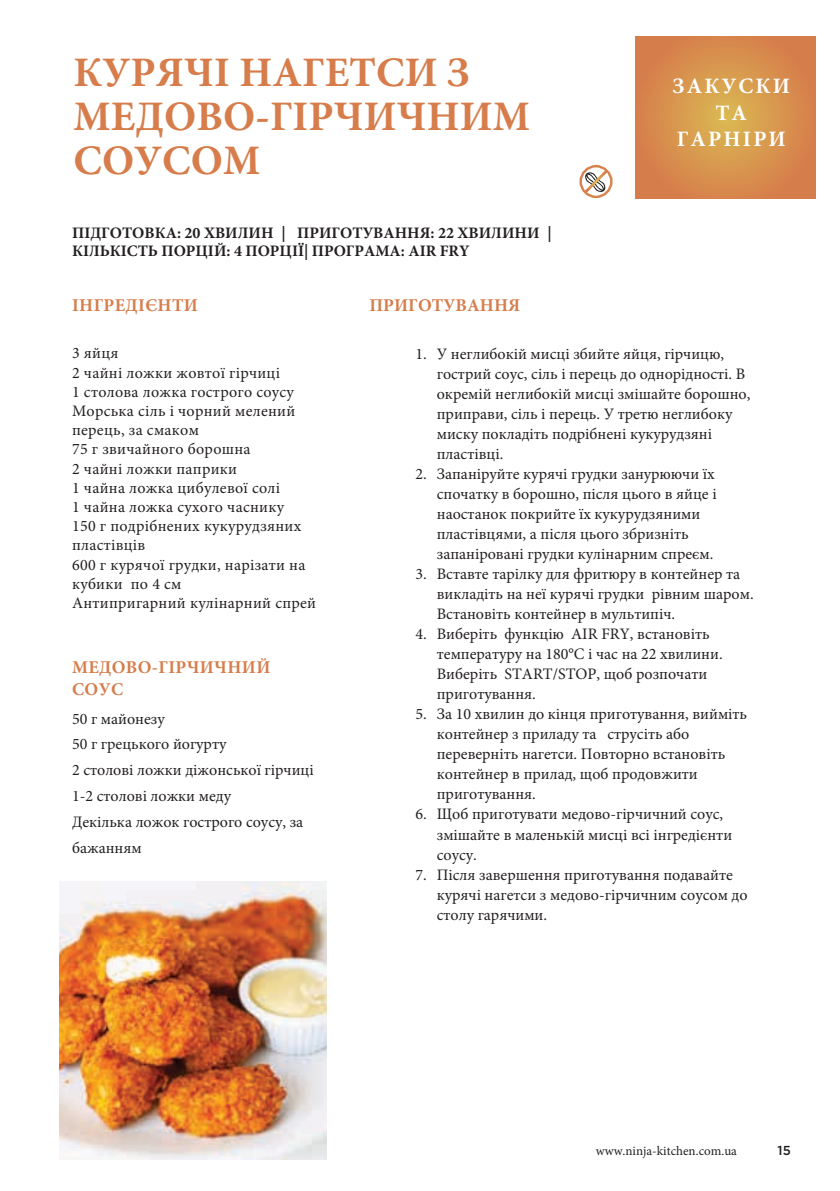
<style>
.page{position:relative;width:840px;height:1191px;background:#fff}
.page>*{position:absolute;margin:0;border:0;box-sizing:border-box;transform-origin:0 0}
.t1{font:700 42px/44px "Minion Pro";color:#d67d4b}
.t2{font:700 22px/26.4px "Minion Pro";letter-spacing:.095em;color:#fff;text-align:center}
.t3{font:700 18px/21.6px "Minion Pro";letter-spacing:.02em;color:#d67d4b}
.t4{font:16px/20px "Minion Pro";color:#231f20}
.t5{font:16px/19.2px "Minion Pro";letter-spacing:.02em;color:#231f20}
.t6{font:700 16px/18px "Minion Pro";color:#231f20}
.t7{font:13px "Minion Pro";color:#231f20}
.t8{font:500 13px "Gotham";color:#231f20}
</style>
<div class="page">
<img style="left:60px;top:881px;width:266px;height:278px">
<div style="left:579px;top:165px;width:33px;height:33px;border:2px solid #fff;border-radius:50%"></div>
<svg style="left:581px;top:167px;width:29px;height:29px"></svg>
<svg style="left:635px;top:36px;width:180px;height:162px;background:#d78f4d"></svg>
<h1 class="t1" style="left:73px;top:50px;width:458px">КУРЯЧІ НАГЕТСИ З<br>МЕДОВО-ГІРЧИЧНИМ<br>СОУСОМ</h1>
<h2 class="t2" style="left:672px;top:73px;width:119px">ЗАКУСКИ<br>ТА<br>ГАРНІРИ</h2>
<p class="t6" style="left:72px;top:223px;width:481px">ПІДГОТОВКА: 20 ХВИЛИН | ПРИГОТУВАННЯ: 22 ХВИЛИНИ |<br>КІЛЬКІСТЬ ПОРЦІЙ: 4 ПОРЦІЇ| ПРОГРАМА: AIR FRY</p>
<p class="t3" style="left:72px;top:294px;width:127px">ІНГРЕДІЄНТИ</p>
<p class="t5" style="left:72px;top:344px;width:245px">3 яйця<br>2 чайні ложки жовтої гірчиці<br>1 столова ложка гострого соусу<br>Морська сіль і чорний мелений перець, за смаком<br>75 г звичайного борошна<br>2 чайні ложки паприки<br>1 чайна ложка цибулевої солі<br>1 чайна ложка сухого часнику<br>150 г подрібнених кукурудзяних пластівців<br>600 г курячої грудки, нарізати на кубики по 4 см<br>Антипригарний кулінарний спрей</p>
<p class="t3" style="left:369px;top:294px;width:152px">ПРИГОТУВАННЯ</p>
<p class="t4" style="left:436px;top:344px;width:315px;text-indent:-21px">1. У неглибокій мисці збийте яйця, гірчицю, гострий соус, сіль і перець до однорідності. В окремій неглибокій мисці змішайте борошно, приправи, сіль і перець. У третю неглибоку миску покладіть подрібнені кукурудзяні пластівці.</p>
<p class="t4" style="left:436px;top:464px;width:281px;text-indent:-21px">2. Запаніруйте курячі грудки занурюючи їх спочатку в борошно, після цього в яйце і наостанок покрийте їх кукурудзяними пластівцями, а після цього збризніть запаніровані грудки кулінарним спреєм.</p>
<p class="t4" style="left:436px;top:564px;width:318px;text-indent:-21px">3. Вставте тарілку для фритюру в контейнер та викладіть на неї курячі грудки рівним шаром.<br>Встановіть контейнер в мультипіч.</p>
<p class="t4" style="left:436px;top:624px;width:287px;text-indent:-21px">4. Виберіть функцію AIR FRY, встановіть температуру на 180°C і час на 22 хвилини.<br>Виберіть START/STOP, щоб розпочати приготування.</p>
<p class="t4" style="left:436px;top:704px;width:311px;text-indent:-21px">5. За 10 хвилин до кінця приготування, вийміть контейнер з приладу та струсіть або переверніть нагетси. Повторно встановіть контейнер в прилад, щоб продовжити приготування.</p>
<p class="t4" style="left:436px;top:804px;width:297px;text-indent:-21px">6. Щоб приготувати медово-гірчичний соус, змішайте в маленькій мисці всі інгредієнти соусу.</p>
<p class="t4" style="left:436px;top:864px;width:312px;text-indent:-21px">7. Після завершення приготування подавайте курячі нагетси з медово-гірчичним соусом до столу гарячими.</p>
<p class="t3" style="left:72px;top:656px;width:200px">МЕДОВО-ГІРЧИЧНИЙ<br>СОУС</p>
<p class="t4" style="left:72px;top:705px;width:243px;line-height:25.8px">50 г майонезу<br>50 г грецького йогурту<br>2 столові ложки діжонської гірчиці<br>1-2 столові ложки меду<br>Декілька ложок гострого соусу, за бажанням</p>
<p class="t7" style="left:595px;top:1142px;width:143px">www.ninja-kitchen.com.ua</p>
<p class="t8" style="left:777px;top:1142px;width:15px">15</p>
</div>
